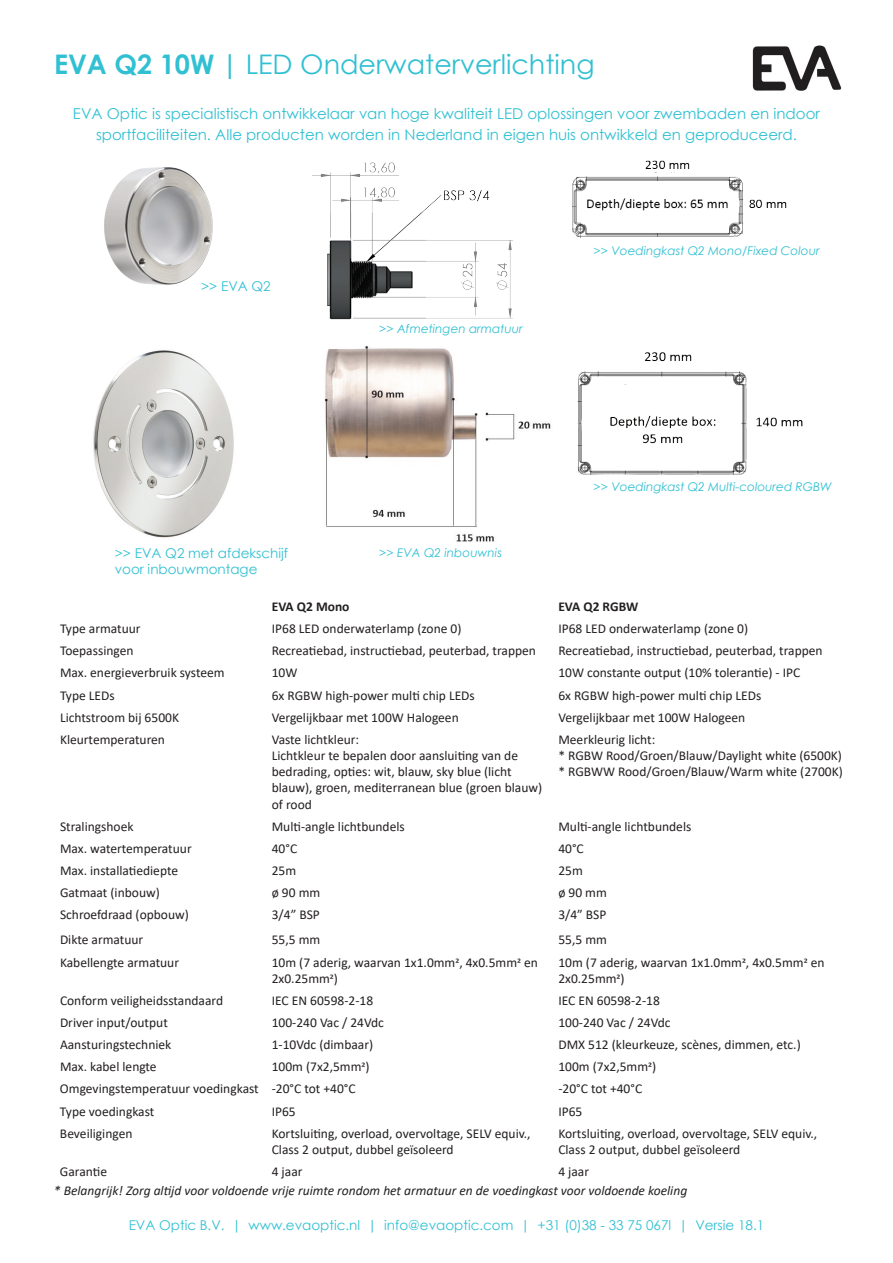
<style>
.page{position:relative;width:893px;height:1263px;background:#fff}
.page>*{position:absolute;margin:0;border:0;box-sizing:border-box;transform-origin:0 0}
.t1{font:27px "Century Gothic";color:#30c0d2}
.t2{font:15px/21px "Century Gothic";color:#30c0d2;text-align:center}
.t3{font:13.5px/16.2px "Calibri";color:#231f20}
.t4{font:13.5px/16.2px "Century Gothic";color:#30c0d2}
.t5{font:italic 13.5px "Calibri";color:#231f20}
.t6{font:700 13.5px "Calibri";color:#231f20}
.t7{font:italic 12px "Century Gothic";color:#30c0d2}
.s1{font-weight:700}
</style>
<div class="page">
<img style="left:752px;top:45px;width:90px;height:46px">
<img style="left:93px;top:350px;width:141px;height:188px">
<img style="left:312px;top:162px;width:201px;height:158px">
<img style="left:572px;top:160px;width:215px;height:78px">
<img style="left:577px;top:352px;width:226px;height:123px">
<img style="left:104px;top:167px;width:109px;height:118px">
<img style="left:322px;top:346px;width:229px;height:196px">
<h1 class="t1" style="left:54px;top:46px;width:542px"><span class="s1">EVA Q2 10W |</span> LED Onderwaterverlichting</h1>
<p class="t2" style="left:73px;top:103px;width:748px">EVA Optic is specialistisch ontwikkelaar van hoge kwaliteit LED oplossingen voor zwembaden en indoor sportfaciliteiten. Alle producten worden in Nederland in eigen huis ontwikkeld en geproduceerd.</p>
<p class="t4" style="left:201px;top:278px;width:71px">&gt;&gt; EVA Q2</p>
<p class="t4" style="left:115px;top:545px;width:175px">&gt;&gt; EVA Q2 met afdekschijf voor inbouwmontage</p>
<p class="t7" style="left:379px;top:320px;width:145px">&gt;&gt; Afmetingen armatuur</p>
<p class="t7" style="left:379px;top:544px;width:124px">&gt;&gt; EVA Q2 inbouwnis</p>
<p class="t7" style="left:594px;top:242px;width:228px">&gt;&gt; Voedingkast Q2 Mono/Fixed Colour</p>
<p class="t7" style="left:594px;top:478px;width:240px">&gt;&gt; Voedingkast Q2 Multi-coloured RGBW</p>
<p class="t6" style="left:272px;top:597px;width:79px">EVA Q2 Mono</p>
<p class="t6" style="left:558px;top:597px;width:81px">EVA Q2 RGBW</p>
<p class="t3" style="left:60px;top:620px;width:82px">Type armatuur</p>
<p class="t3" style="left:272px;top:620px;width:191px">IP68 LED onderwaterlamp (zone 0)</p>
<p class="t3" style="left:558px;top:620px;width:191px">IP68 LED onderwaterlamp (zone 0)</p>
<p class="t3" style="left:60px;top:642px;width:75px">Toepassingen</p>
<p class="t3" style="left:272px;top:642px;width:266px">Recreatiebad, instructiebad, peuterbad, trappen</p>
<p class="t3" style="left:558px;top:642px;width:266px">Recreatiebad, instructiebad, peuterbad, trappen</p>
<p class="t3" style="left:60px;top:664px;width:166px">Max. energieverbruik systeem</p>
<p class="t3" style="left:272px;top:664px;width:27px">10W</p>
<p class="t3" style="left:558px;top:664px;width:243px">10W constante output (10% tolerantie) - IPC</p>
<p class="t3" style="left:60px;top:687px;width:56px">Type LEDs</p>
<p class="t3" style="left:272px;top:687px;width:205px">6x RGBW high-power multi chip LEDs</p>
<p class="t3" style="left:558px;top:687px;width:205px">6x RGBW high-power multi chip LEDs</p>
<p class="t3" style="left:60px;top:709px;width:121px">Lichtstroom bij 6500K</p>
<p class="t3" style="left:272px;top:709px;width:188px">Vergelijkbaar met 100W Halogeen</p>
<p class="t3" style="left:558px;top:709px;width:188px">Vergelijkbaar met 100W Halogeen</p>
<p class="t3" style="left:60px;top:731px;width:107px">Kleurtemperaturen</p>
<p class="t3" style="left:272px;top:731px;width:272px">Vaste lichtkleur:<br>Lichtkleur te bepalen door aansluiting van de bedrading, opties: wit, blauw, sky blue (licht blauw), groen, mediterranean blue (groen blauw) of rood</p>
<p class="t3" style="left:558px;top:731px;width:286px">Meerkleurig licht:<br>* RGBW Rood/Groen/Blauw/Daylight white (6500K) * RGBWW Rood/Groen/Blauw/Warm white (2700K)</p>
<p class="t3" style="left:60px;top:818px;width:75px">Stralingshoek</p>
<p class="t3" style="left:272px;top:818px;width:135px">Multi-angle lichtbundels</p>
<p class="t3" style="left:558px;top:818px;width:135px">Multi-angle lichtbundels</p>
<p class="t3" style="left:60px;top:840px;width:133px">Max. watertemperatuur</p>
<p class="t3" style="left:272px;top:840px;width:27px">40°C</p>
<p class="t3" style="left:558px;top:840px;width:27px">40°C</p>
<p class="t3" style="left:60px;top:862px;width:120px">Max. installatiediepte</p>
<p class="t3" style="left:272px;top:862px;width:26px">25m</p>
<p class="t3" style="left:558px;top:862px;width:26px">25m</p>
<p class="t3" style="left:60px;top:884px;width:101px">Gatmaat (inbouw)</p>
<p class="t3" style="left:272px;top:884px;width:50px">ø 90 mm</p>
<p class="t3" style="left:558px;top:884px;width:50px">ø 90 mm</p>
<p class="t3" style="left:60px;top:906px;width:130px">Schroefdraad (opbouw)</p>
<p class="t3" style="left:272px;top:906px;width:50px">3/4” BSP</p>
<p class="t3" style="left:558px;top:906px;width:50px">3/4” BSP</p>
<p class="t3" style="left:60px;top:931px;width:85px">Dikte armatuur</p>
<p class="t3" style="left:272px;top:931px;width:50px">55,5 mm</p>
<p class="t3" style="left:558px;top:931px;width:50px">55,5 mm</p>
<p class="t3" style="left:60px;top:953px;width:121px">Kabellengte armatuur</p>
<p class="t3" style="left:272px;top:953px;width:268px">10m (7 aderig, waarvan 1x1.0mm2, 4x0.5mm2 en<br>2x0.25mm2)</p>
<p class="t3" style="left:558px;top:953px;width:268px">10m (7 aderig, waarvan 1x1.0mm2, 4x0.5mm2 en<br>2x0.25mm2)</p>
<p class="t3" style="left:60px;top:992px;width:165px">Conform veiligheidsstandaard</p>
<p class="t3" style="left:272px;top:992px;width:103px">IEC EN 60598-2-18</p>
<p class="t3" style="left:558px;top:992px;width:103px">IEC EN 60598-2-18</p>
<p class="t3" style="left:60px;top:1014px;width:109px">Driver input/output</p>
<p class="t3" style="left:272px;top:1014px;width:114px">100-240 Vac / 24Vdc</p>
<p class="t3" style="left:558px;top:1014px;width:114px">100-240 Vac / 24Vdc</p>
<p class="t3" style="left:60px;top:1036px;width:113px">Aansturingstechniek</p>
<p class="t3" style="left:272px;top:1036px;width:103px">1-10Vdc (dimbaar)</p>
<p class="t3" style="left:558px;top:1036px;width:244px">DMX 512 (kleurkeuze, scènes, dimmen, etc.)</p>
<p class="t3" style="left:60px;top:1058px;width:98px">Max. kabel lengte</p>
<p class="t3" style="left:272px;top:1058px;width:99px">100m (7x2,5mm2)</p>
<p class="t3" style="left:558px;top:1058px;width:99px">100m (7x2,5mm2)</p>
<p class="t3" style="left:60px;top:1080px;width:297px">Omgevingstemperatuur voedingkast -20°C tot +40°C</p>
<p class="t3" style="left:558px;top:1080px;width:85px">-20°C tot +40°C</p>
<p class="t3" style="left:60px;top:1102px;width:96px">Type voedingkast</p>
<p class="t3" style="left:272px;top:1102px;width:26px">IP65</p>
<p class="t3" style="left:558px;top:1102px;width:26px">IP65</p>
<p class="t3" style="left:60px;top:1125px;width:74px">Beveiligingen</p>
<p class="t3" style="left:272px;top:1125px;width:260px">Kortsluiting, overload, overvoltage, SELV equiv.,<br>Class 2 output, dubbel geïsoleerd</p>
<p class="t3" style="left:558px;top:1125px;width:260px">Kortsluiting, overload, overvoltage, SELV equiv.,<br>Class 2 output, dubbel geïsoleerd</p>
<p class="t3" style="left:60px;top:1163px;width:49px">Garantie</p>
<p class="t3" style="left:272px;top:1163px;width:32px">4 jaar</p>
<p class="t3" style="left:558px;top:1163px;width:32px">4 jaar</p>
<p class="t5" style="left:54px;top:1181px;width:635px">* Belangrijk! Zorg altijd voor voldoende vrije ruimte rondom het armatuur en de voedingkast voor voldoende koeling</p>
<p class="t4" style="left:129px;top:1216px;width:637px">EVA Optic B.V. | www.evaoptic.nl | info@evaoptic.com | +31 (0)38 - 33 75 067l | Versie 18.1</p>
</div>
